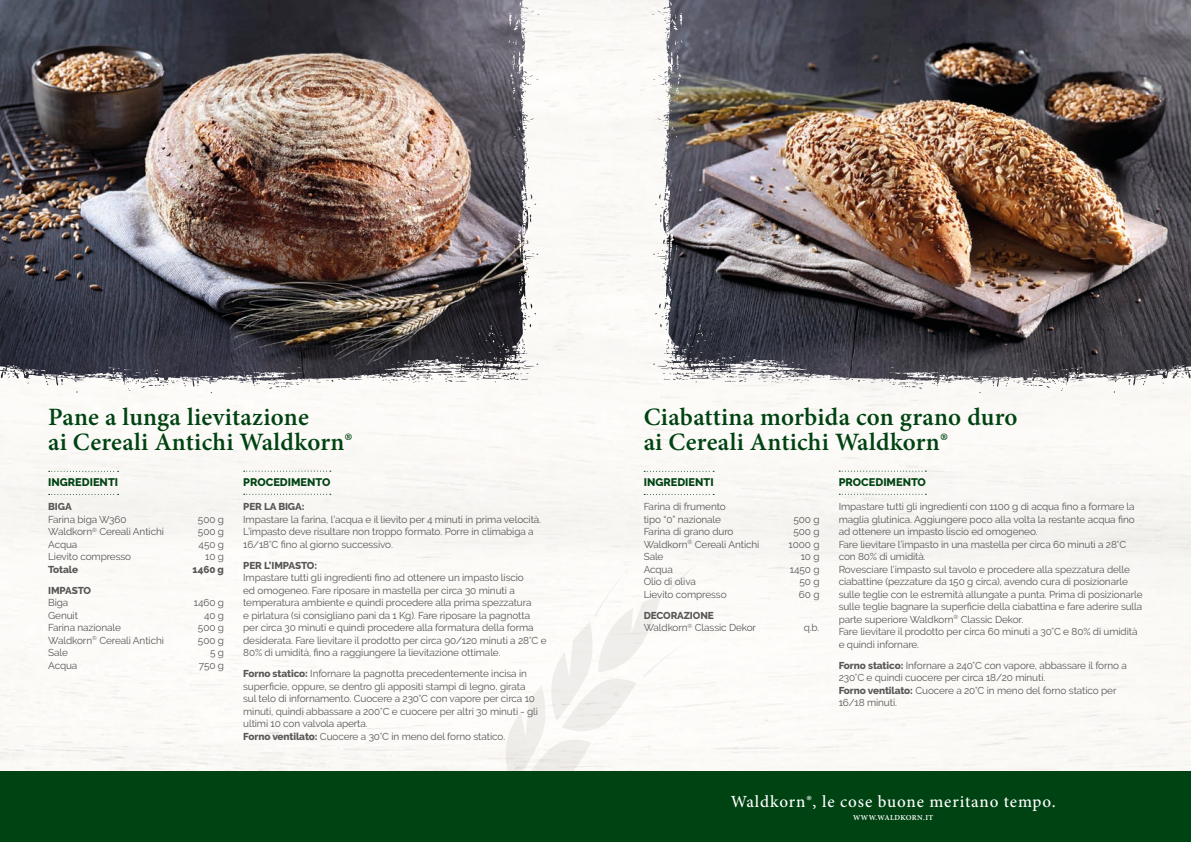
<style>
.page{position:relative;width:1191px;height:842px;background:#fff}
.page>*{position:absolute;margin:0;border:0;box-sizing:border-box;transform-origin:0 0}
.t1{font:600 25px/25px "Minion Pro";letter-spacing:.01em;color:#004312}
.t2{font:500 17px "Minion Pro";letter-spacing:.05em;color:#fff}
.t3{font:800 11px "Raleway";color:#004312}
.t4{font:10px/12.5px "Raleway";letter-spacing:-.01em;color:#575756}
.t5{font:800 10px "Raleway";letter-spacing:-.01em;color:#575756}
.t6{font:600 7.6px "Minion Pro";letter-spacing:.045em;color:#fff}
.s1{font-weight:800}
</style>
<div class="page">
<svg style="left:505px;top:563px;width:193px;height:208px"></svg>
<img style="left:651px;top:0;width:540px;height:393px">
<img style="left:663px;top:0;width:10px;height:78px">
<img style="left:0;top:0;width:540px;height:393px">
<img style="left:0;top:0;width:97px;height:386px">
<div style="left:0;top:771px;width:595px;height:71px;background:#004312"></div>
<div style="left:595px;top:771px;width:596px;height:71px;background:#004312"></div>
<svg style="left:839px;top:494px;width:87px;height:1px"></svg>
<svg style="left:839px;top:471px;width:87px;height:1px"></svg>
<svg style="left:644px;top:494px;width:70px;height:1px"></svg>
<svg style="left:644px;top:471px;width:70px;height:1px"></svg>
<svg style="left:244px;top:494px;width:87px;height:1px"></svg>
<svg style="left:244px;top:471px;width:87px;height:1px"></svg>
<svg style="left:49px;top:494px;width:70px;height:1px"></svg>
<svg style="left:49px;top:471px;width:70px;height:1px"></svg>
<h1 class="t1" style="left:48px;top:404px;width:306px">Pane a lunga lievitazione<br>ai Cereali Antichi Waldkorn®</h1>
<p class="t3" style="left:48px;top:476px;width:71px">INGREDIENTI</p>
<p class="t5" style="left:48px;top:501px;width:25px">BIGA</p>
<p class="t4" style="left:48px;top:513px;width:80px">Farina biga W360</p>
<p class="t4" style="left:198px;top:513px;width:28px">500 g</p>
<p class="t4" style="left:48px;top:525px;width:117px">Waldkorn<sup>®</sup> Cereali Antichi</p>
<p class="t4" style="left:198px;top:525px;width:28px">500 g</p>
<p class="t4" style="left:48px;top:538px;width:31px">Acqua</p>
<p class="t4" style="left:199px;top:538px;width:27px">450 g</p>
<p class="t4" style="left:48px;top:550px;width:84px">Lievito compresso</p>
<p class="t4" style="left:205px;top:550px;width:20px">10 g</p>
<p class="t5" style="left:48px;top:563px;width:31px">Totale</p>
<p class="t5" style="left:193px;top:563px;width:33px">1460 g</p>
<p class="t5" style="left:48px;top:584px;width:44px">IMPASTO</p>
<p class="t4" style="left:48px;top:596px;width:22px">Biga</p>
<p class="t4" style="left:194px;top:596px;width:32px">1460 g</p>
<p class="t4" style="left:48px;top:609px;width:31px">Genuit</p>
<p class="t4" style="left:204px;top:609px;width:22px">40 g</p>
<p class="t4" style="left:48px;top:621px;width:74px">Farina nazionale</p>
<p class="t4" style="left:198px;top:621px;width:28px">500 g</p>
<p class="t4" style="left:48px;top:634px;width:117px">Waldkorn<sup>®</sup> Cereali Antichi</p>
<p class="t4" style="left:198px;top:634px;width:28px">500 g</p>
<p class="t4" style="left:48px;top:646px;width:21px">Sale</p>
<p class="t4" style="left:210px;top:646px;width:15px">5 g</p>
<p class="t4" style="left:48px;top:659px;width:31px">Acqua</p>
<p class="t4" style="left:199px;top:659px;width:27px">750 g</p>
<p class="t3" style="left:243px;top:476px;width:89px">PROCEDIMENTO</p>
<p class="t5" style="left:243px;top:501px;width:63px">PER LA BIGA:</p>
<p class="t4" style="left:243px;top:513px;width:299px">Impastare la farina, l’acqua e il lievito per 4 minuti in prima velocità.<br>L’impasto deve risultare non troppo formato. Porre in climabiga a<br>16/18°C fino al giorno successivo.</p>
<p class="t5" style="left:243px;top:559px;width:75px">PER L’IMPASTO:</p>
<p class="t4" style="left:243px;top:571px;width:305px">Impastare tutti gli ingredienti fino ad ottenere un impasto liscio<br>ed omogeneo. Fare riposare in mastella per circa 30 minuti a temperatura ambiente e quindi procedere alla prima spezzatura<br>e pirlatura (si consigliano pani da 1 Kg). Fare riposare la pagnotta per circa 30 minuti e quindi procedere alla formatura della forma desiderata. Fare lievitare il prodotto per circa 90/120 minuti a 28°C e 80% di umidità, fino a raggiungere la lievitazione ottimale.</p>
<p class="t4" style="left:243px;top:667px;width:296px"><span class="s1">Forno statico:</span> Infornare la pagnotta precedentemente incisa in superficie, oppure, se dentro gli appositi stampi di legno, girata sul telo di infornamento. Cuocere a 230°C con vapore per circa 10 minuti, quindi abbassare a 200°C e cuocere per altri 30 minuti - gli ultimi 10 con valvola aperta.<br><span class="s1">Forno ventilato:</span> Cuocere a 30°C in meno del forno statico.</p>
<h1 class="t1" style="left:643px;top:404px;width:375px">Ciabattina morbida con grano duro ai Cereali Antichi Waldkorn®</h1>
<p class="t3" style="left:643px;top:476px;width:71px">INGREDIENTI</p>
<p class="t4" style="left:643px;top:500px;width:84px">Farina di frumento tipo “0” nazionale</p>
<p class="t4" style="left:793px;top:513px;width:28px">500 g</p>
<p class="t4" style="left:643px;top:525px;width:91px">Farina di grano duro</p>
<p class="t4" style="left:793px;top:525px;width:28px">500 g</p>
<p class="t4" style="left:643px;top:538px;width:117px">Waldkorn<sup>®</sup> Cereali Antichi</p>
<p class="t4" style="left:788px;top:538px;width:32px">1000 g</p>
<p class="t4" style="left:643px;top:550px;width:21px">Sale</p>
<p class="t4" style="left:800px;top:550px;width:20px">10 g</p>
<p class="t4" style="left:643px;top:563px;width:31px">Acqua</p>
<p class="t4" style="left:790px;top:563px;width:31px">1450 g</p>
<p class="t4" style="left:643px;top:575px;width:54px">Olio di oliva</p>
<p class="t4" style="left:799px;top:575px;width:22px">50 g</p>
<p class="t4" style="left:643px;top:588px;width:84px">Lievito compresso</p>
<p class="t4" style="left:799px;top:588px;width:22px">60 g</p>
<p class="t4" style="left:643px;top:609px;width:114px"><span class="s1">DECORAZIONE<br></span>Waldkorn<sup>®</sup> Classic Dekor</p>
<p class="t4" style="left:803px;top:621px;width:17px">q.b.</p>
<p class="t3" style="left:838px;top:476px;width:89px">PROCEDIMENTO</p>
<p class="t4" style="left:838px;top:500px;width:305px">Impastare tutti gli ingredienti con 1100 g di acqua fino a formare la maglia glutinica. Aggiungere poco alla volta la restante acqua fino ad ottenere un impasto liscio ed omogeneo.<br>Fare lievitare l’impasto in una mastella per circa 60 minuti a 28°C con 80% di umidità.<br>Rovesciare l’impasto sul tavolo e procedere alla spezzatura delle ciabattine (pezzature da 150 g circa), avendo cura di posizionarle sulle teglie con le estremità allungate a punta. Prima di posizionarle sulle teglie bagnare la superficie della ciabattina e fare aderire sulla parte superiore Waldkorn<sup>®</sup> Classic Dekor.<br>Fare lievitare il prodotto per circa 60 minuti a 30°C e 80% di umidità e quindi infornare.</p>
<p class="t4" style="left:838px;top:659px;width:290px"><span class="s1">Forno statico:</span> Infornare a 240°C con vapore, abbassare il forno a 230°C e quindi cuocere per circa 18/20 minuti.<br><span class="s1">Forno ventilato:</span> Cuocere a 20°C in meno del forno statico per 16/18 minuti.</p>
<h2 class="t2" style="left:731px;top:790px;width:326px">Waldkorn®, le cose buone meritano tempo.</h2>
<p class="t6" style="left:853px;top:812px;width:82px">WWW.WALDKORN.IT</p>
</div>
